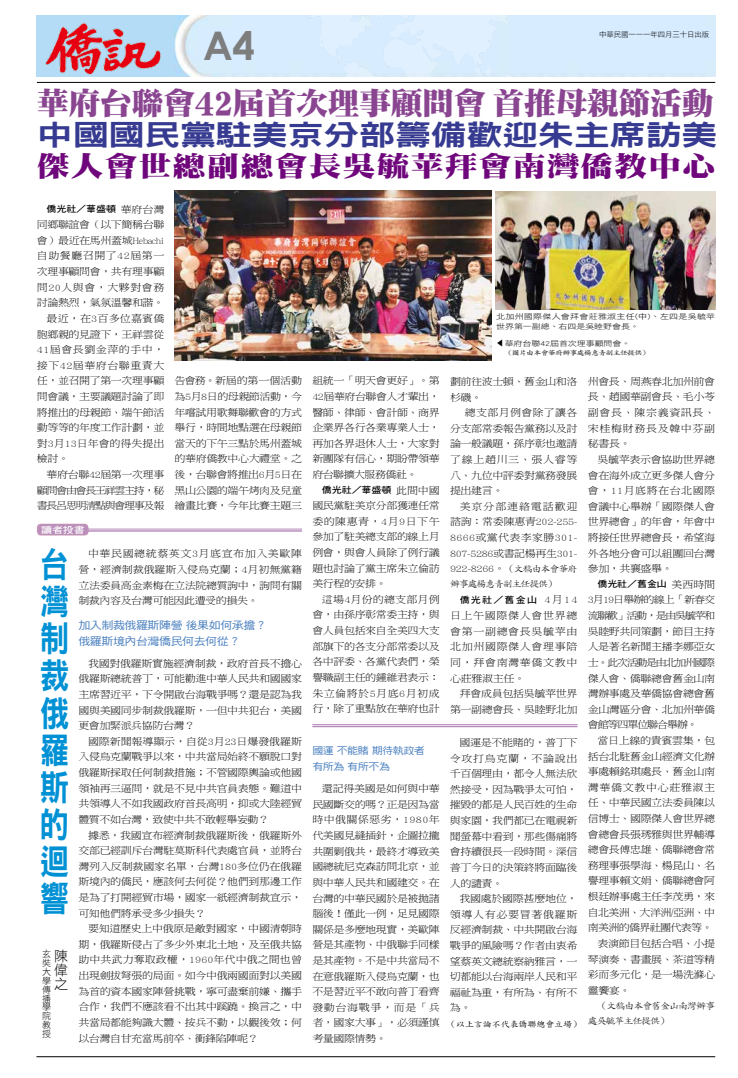
<style>
.page{position:relative;width:738px;height:1078px;background:#fff}
.page>*{position:absolute;margin:0;border:0;box-sizing:border-box;transform-origin:0 0}
.t1{font:700 39.4px "Century Gothic";color:#7d7d7d}
.t2{font:35.4px/37.1px "DF Hei Std W9";color:#0091d5;text-align:justify;scale:.84 1}
.t3{font:30.9px "DF Ming Std W12";letter-spacing:-.02em;color:#8a4591;scale:1.04 1}
.t4{font:28.8px "DF Hei Std W9";letter-spacing:-.02em;color:#363a90;scale:1.27 1}
.t5{font:27.9px "DF Ming Std W12";letter-spacing:.04em;color:#6f067b;scale:1.17 1}
.t6{font:14px/13.9px "DF Hei Std W3";color:#000;text-align:justify}
.t7{font:10.8px/15.6px "DF Hei Std W5";letter-spacing:-.04em;color:#497fbf;scale:1.11 1}
.t8{font:9.9px/15.6px "DF Ming Std W3";letter-spacing:-.04em;color:#000;text-align:justify;scale:1.11 1}
.t9{font:9.9px "DF Ming Std W3";letter-spacing:.045em;color:#000;scale:1.11 1}
.t10{font:9.9px "DF Ming Std W3";letter-spacing:-.12em;color:#000;scale:1.11 1}
.t11{font:9.9px "DF Ming Std W3";letter-spacing:-.06em;color:#000;scale:1.11 1}
.t12{font:9.9px/15.6px "DF Hei Std W5";letter-spacing:-.04em;color:#497fbf;scale:1.11 1}
.t13{font:9.9px "DF Ming Std W3";letter-spacing:-.005em;color:#000;scale:1.11 1}
.t14{font:9.9px "DF Ming Std W3";letter-spacing:.015em;color:#000;scale:1.11 1}
.t15{font:9.9px "DF Ming Std W3";letter-spacing:.06em;color:#000;scale:1.11 1}
.t16{font:9px "DF Hei Std W7";letter-spacing:-.01em;color:#000;scale:1.11 1}
.t17{font:9px/15.6px "DF Kai Shu Std W3";letter-spacing:-.11em;color:#000;scale:1.11 1}
.t18{font:9px/8.9px "DF Hei Std W3";color:#000;text-align:justify}
.t19{font:8.8px "DF Hei Std W7";color:#fff;scale:1.25 1}
.t20{font:8.1px "DF Kai Shu Std W5";letter-spacing:-.01em;color:#000;scale:1.11 1}
.t21{font:7.2px/9.5px "DF Hei Std W3";letter-spacing:.025em;color:#000;scale:1.25 1}
.t22{font:7.2px "DF Hei Std W3";letter-spacing:-.01em;color:#000}
.t23{font:7.2px "DF Hei Std W3";letter-spacing:-.01em;color:#000;scale:1.25 1}
.t24{font:6.4px "DF Kai Shu Std W5";letter-spacing:-.1em;color:#000;scale:1.25 1}
.t25{font:6.4px "DF Hei Std W3";color:#000;scale:1.25 1}
.s1{font-size:36.4px}
.s2{font-family:"DF Ming Std W3";font-size:9.9px}
.s3{font-family:"DF Kai Shu Std W3";font-size:9px}
</style>
<div class="page">
<img style="left:37px;top:16px;width:677px;height:60px">
<hr style="left:36px;top:1056px;width:678px;height:1px;background:#000">
<img style="left:41px;top:18px;width:124px;height:59px">
<img style="left:305px;top:16px;width:219px;height:61px">
<hr style="left:37px;top:82px;width:677px;height:1px;background:#000">
<img style="left:174px;top:190px;width:317px;height:170px">
<hr style="left:84px;top:528px;width:218px;height:1px;background:#b58ab8">
<hr style="left:84px;top:530px;width:218px;height:1px;background:#b58ab8">
<hr style="left:312px;top:724px;width:265px;height:1px;background:#b58ab8">
<hr style="left:312px;top:725px;width:265px;height:2px;background:#b58ab8">
<div style="left:36px;top:523px;width:54px;height:13px;background:#ba8db9"></div>
<img style="left:495px;top:192px;width:219px;height:117px">
<h1 class="t1" style="left:203px;top:16px;width:53px">A4</h1>
<p class="t22" style="left:598px;top:31px;width:112px">中華民國一一一年四月三十日出版</p>
<h3 class="t3" style="left:37px;top:86px;width:651px">華府台聯會<span class="s1">42</span>屆首次理事顧問會 首推母親節活動</h3>
<h3 class="t4" style="left:37px;top:119px;width:537px">中國國民黨駐美京分部籌備歡迎朱主席訪美</h3>
<h3 class="t5" style="left:37px;top:151px;width:581px">傑人會世總副總會長吳毓苹拜會南灣僑教中心</h3>
<p class="t16" style="left:46px;top:204px;width:108px">僑光社／華盛頓 <span class="s2">華府台灣</span></p>
<p class="t8" style="left:37px;top:217px;width:116px">同鄉聯誼會（以下簡稱台聯</p>
<p class="t8" style="left:37px;top:232px;width:116px">會）最近在馬州蓋城Hebachi</p>
<p class="t9" style="left:37px;top:250px;width:116px">自助餐廳召開了42屆第一</p>
<p class="t8" style="left:37px;top:263px;width:116px">次理事顧問會，共有理事顧</p>
<p class="t9" style="left:37px;top:282px;width:116px">問20人與會，大夥對會務</p>
<p class="t8" style="left:37px;top:295px;width:116px">討論熱烈，氣氛溫馨和諧。</p>
<p class="t14" style="left:46px;top:313px;width:108px">最近，在3百多位嘉賓僑</p>
<p class="t8" style="left:37px;top:326px;width:116px">胞鄉親的見證下，王祥雲從</p>
<p class="t9" style="left:37px;top:344px;width:116px">41屆會長劉金萍的手中，</p>
<p class="t9" style="left:37px;top:360px;width:116px">接下42屆華府台聯重責大</p>
<p class="t8" style="left:37px;top:373px;width:116px">任，並召開了第一次理事顧</p>
<p class="t8" style="left:37px;top:388px;width:116px">問會議，主要議題討論了即</p>
<p class="t8" style="left:37px;top:404px;width:116px">將推出的母親節、端午節活</p>
<p class="t8" style="left:37px;top:419px;width:116px">動等等的年度工作計劃，並</p>
<p class="t13" style="left:37px;top:438px;width:116px">對3月13日年會的得失提出</p>
<p class="t8" style="left:37px;top:451px;width:30px">檢討。</p>
<p class="t8" style="left:46px;top:466px;width:108px">華府台聯42屆第一次理事</p>
<p class="t10" style="left:37px;top:484px;width:116px">顧問會由會長王祥雲主持，秘</p>
<p class="t10" style="left:37px;top:500px;width:116px">書長呂思明清點與會理事及報</p>
<p class="t21" style="left:496px;top:311px;width:177px">北加州國際傑人會拜會莊雅淑主任(中)、左四是吳毓苹世界第一副總、右四是吳睦野會長。</p>
<p class="t25" style="left:503px;top:339px;width:8px;rotate:90deg">▼</p>
<p class="t23" style="left:504px;top:339px;width:102px">華府台聯42屆首次理事顧問會。</p>
<p class="t24" style="left:504px;top:349px;width:117px">（圖片由本會華府辦事處楊惠青副主任提供）</p>
<p class="t8" style="left:174px;top:372px;width:116px">告會務。新屆的第一個活動為5月8日的母親節活動，今年嚐試用歌舞聯歡會的方式舉行，時間地點選在母親節當天的下午三點於馬州蓋城的華府僑教中心大禮堂。之後，台聯會將推出6月5日在黑山公園的端午烤肉及兒童繪畫比賽，今年比賽主題三</p>
<p class="t8" style="left:312px;top:372px;width:116px">組統一「明天會更好」。第42屆華府台聯會人才輩出，醫師、律師、會計師、商界企業界各行各業專業人士，再加各界退休人士，大家對新團隊有信心，期盼帶領華府台聯擴大服務僑社。</p>
<p class="t8" style="left:587px;top:373px;width:116px">州會長、周燕春北加州前會長、趙國華副會長、毛小苓副會長、陳宗義資訊長、宋桂梅財務長及韓中芬副秘書長。</p>
<p class="t8" style="left:587px;top:451px;width:116px;text-indent:10px">吳毓苹表示會協助世界總會在海外成立更多傑人會分會，11月底將在台北國際會議中心舉辦「國際傑人會世界總會」的年會，年會中將接任世界總會長，希望海外各地分會可以組團回台灣參加，共襄盛舉。</p>
<p class="t16" style="left:597px;top:579px;width:108px">僑光社／舊金山 <span class="s2">美西時間</span></p>
<p class="t8" style="left:587px;top:591px;width:116px">3月19日舉辦的線上「新春交流聯歡」活動，是由吳毓苹和吳睦野共同策劃，節目主持人是著名新聞主播李娜亞女士。此次活動是由北加州國際傑人會、僑聯總會舊金山南灣辦事處及華僑協會總會舊金山灣區分會、北加州華僑會館等四單位聯合舉辦。</p>
<p class="t8" style="left:597px;top:732px;width:108px">當日上線的貴賓雲集，包</p>
<p class="t8" style="left:587px;top:747px;width:116px">括台北駐舊金山經濟文化辦</p>
<p class="t8" style="left:587px;top:763px;width:116px">事處賴銘琪處長、舊金山南</p>
<p class="t15" style="left:587px;top:781px;width:116px">灣華僑文教中心莊雅淑主</p>
<p class="t8" style="left:587px;top:794px;width:116px">任、中華民國立法委員陳以</p>
<p class="t8" style="left:587px;top:810px;width:116px">信博士、國際傑人會世界總</p>
<p class="t8" style="left:587px;top:825px;width:116px">會總會長張琇雅與世界輔導</p>
<p class="t8" style="left:587px;top:841px;width:116px">總會長傅忠雄、僑聯總會常</p>
<p class="t8" style="left:587px;top:857px;width:116px">務理事張學海、楊昆山、名</p>
<p class="t8" style="left:587px;top:872px;width:116px">譽理事賴文娟、僑聯總會阿</p>
<p class="t8" style="left:587px;top:888px;width:116px">根廷辦事處主任李茂勇，來</p>
<p class="t11" style="left:587px;top:906px;width:116px">自北美洲、大洋洲/亞洲、中</p>
<p class="t11" style="left:587px;top:922px;width:114px">南美洲的僑界社團代表等。</p>
<p class="t8" style="left:597px;top:935px;width:108px">表演節目包括合唱、小提</p>
<p class="t8" style="left:587px;top:950px;width:116px">琴演奏、書畫展、茶道等精</p>
<p class="t8" style="left:587px;top:966px;width:116px">彩而多元化，是一場洗滌心</p>
<p class="t8" style="left:587px;top:982px;width:40px">靈饗宴。</p>
<p class="t17" style="left:587px;top:997px;width:116px;text-indent:10px">（文稿由本會舊金山南灣辦事處吳毓苹主任提供）</p>
<p class="t8" style="left:449px;top:373px;width:116px">劃前往波士頓、舊金山和洛杉磯。</p>
<p class="t8" style="left:449px;top:404px;width:116px;text-indent:15px">總支部月例會除了讓各分支部常委報告黨務以及討論一般議題，孫序彰也邀請了線上趙川三、張人睿等八、九位中評委對黨務發展提出建言。</p>
<p class="t8" style="left:449px;top:498px;width:116px;text-indent:10px">美京分部連絡電話歡迎諮詢：常委陳惠青202-255- 8666或黨代表李家勝301- 807-5286或書記楊再生301- 922-8266。<span class="s3">（文稿由本會華府</span></p>
<p class="t17" style="left:449px;top:576px;width:98px">辦事處楊惠青副主任提供）</p>
<p class="t16" style="left:459px;top:595px;width:108px">僑光社／舊金山 <span class="s2">4月14</span></p>
<p class="t8" style="left:449px;top:607px;width:116px">日上午國際傑人會世界總會第一副總會長吳毓苹由北加州國際傑人會理事陪同，拜會南灣華僑文教中心莊雅淑主任。</p>
<p class="t8" style="left:449px;top:685px;width:116px;text-align:right">拜會成員包括吳毓苹世界第一副總會長、吳睦野北加</p>
<p class="t16" style="left:322px;top:485px;width:108px">僑光社／華盛頓 <span class="s2">此間中國</span></p>
<p class="t8" style="left:312px;top:497px;width:116px">國民黨駐美京分部獲連任常委的陳惠青，4月9日下午參加了駐美總支部的線上月例會，與會人員除了例行議題也討論了黨主席朱立倫訪美行程的安排。</p>
<p class="t8" style="left:312px;top:591px;width:116px;text-indent:10px">這場4月份的總支部月例會，由孫序彰常委主持，與會人員包括來自全美四大支部旗下的各支分部常委以及各中評委、各黨代表們，榮譽職副主任的鍾維君表示：朱立倫將於5月底6月初成行，除了重點放在華府也計</p>
<p class="t19" style="left:41px;top:524px;width:36px">讀者投書</p>
<h2 class="t2" style="left:40px;top:545px;width:35px">台灣制裁俄羅斯的迴響</h2>
<p class="t8" style="left:78px;top:546px;width:203px;text-indent:10px">中華民國總統蔡英文3月底宣布加入美歐陣營，經濟制裁俄羅斯入侵烏克蘭；4月初無黨籍立法委員高金素梅在立法院總質詢中，詢問有關制裁內容及台灣可能因此遭受的損失。</p>
<p class="t7" style="left:78px;top:617px;width:171px">加入制裁俄羅斯陣營 後果如何承擔？俄羅斯境內台灣僑民何去何從？</p>
<p class="t8" style="left:78px;top:655px;width:203px;text-indent:10px">我國對俄羅斯實施經濟制裁，政府首長不擔心俄羅斯總統普丁，可能勸進中華人民共和國國家主席習近平，下令開啟台海戰爭嗎？還是認為我國與美國同步制裁俄羅斯，一但中共犯台，美國更會加緊派兵協防台灣？</p>
<p class="t8" style="left:78px;top:733px;width:203px;text-indent:10px">國際新聞報導顯示，自從3月23日爆發俄羅斯入侵烏克蘭戰爭以來，中共當局始終不願脫口對俄羅斯採取任何制裁措施；不管國際輿論或他國領袖再三逼問，就是不見中共官員表態。難道中共領導人不如我國政府首長高明，抑或大陸經貿體質不如台灣，致使中共不敢輕舉妄動？</p>
<p class="t8" style="left:78px;top:826px;width:203px;text-indent:10px">據悉，我國宣布經濟制裁俄羅斯後，俄羅斯外交部已經訓斥台灣駐莫斯科代表處官員，並將台灣列入反制裁國家名單，台灣180多位仍在俄羅斯境內的僑民，應該何去何從？他們到那邊工作是為了打開經貿市場，國家一紙經濟制裁宣示，可知他們將承受多少損失？</p>
<p class="t8" style="left:78px;top:920px;width:203px;text-indent:10px">要知道歷史上中俄原是敵對國家，中國清朝時期，俄羅斯侵占了多少外東北土地，及至俄共協助中共武力奪取政權，1960年代中俄之間也曾出現劍拔弩張的局面。如今中俄兩國面對以美國為首的資本國家陣營挑戰，寧可盡棄前嫌、攜手合作，我們不應該看不出其中蹊蹺。換言之，中共當局都能夠識大體、按兵不動，以觀後效；何以台灣自甘充當馬前卒、衝鋒陷陣呢？</p>
<p class="t8" style="left:449px;top:734px;width:116px;text-indent:10px">國運是不能賭的，普丁下令攻打烏克蘭，不論說出千百個理由，都令人無法欣然接受，因為戰爭太可怕，摧毀的都是人民百姓的生命與家園，我們都已在電視新聞螢幕中看到，那些傷痛將會持續很長一段時間。深信普丁今日的決策終將面臨後人的譴責。</p>
<p class="t8" style="left:449px;top:890px;width:116px;text-indent:10px">我國處於國際甚麼地位，領導人有必要冒著俄羅斯反經濟制裁、中共開啟台海戰爭的風險嗎？作者由衷希望蔡英文總統察納雅言，一切都能以台海兩岸人民和平福祉為重，有所為、有所不為。</p>
<p class="t12" style="left:312px;top:742px;width:103px">國運 不能賭 期待執政者有所為 有所不為</p>
<p class="t8" style="left:312px;top:780px;width:116px;text-indent:10px">還記得美國是如何與中華民國斷交的嗎？正是因為當時中俄關係惡劣，1980年代美國見縫插針，企圖拉攏共圍剿俄共，最終才導致美國總統尼克森訪問北京，並與中華人民共和國建交。在台灣的中華民國於是被拋諸腦後！僅此一例，足見國際關係是多麼地現實，美歐陣營是其產物、中俄聯手同樣是其產物。不是中共當局不在意俄羅斯入侵烏克蘭，也不是習近平不敢向普丁看齊發動台海戰爭，而是「兵者，國家大事」，必須謹慎考量國際情勢。</p>
<p class="t18" style="left:42px;top:948px;width:10px">玄奘大學傳播學院教授</p>
<h3 class="t6" style="left:54px;top:948px;width:15px">陳偉之</h3>
<p class="t20" style="left:447px;top:1018px;width:122px">（以上言論不代表僑聯總會立場）</p>
</div>
